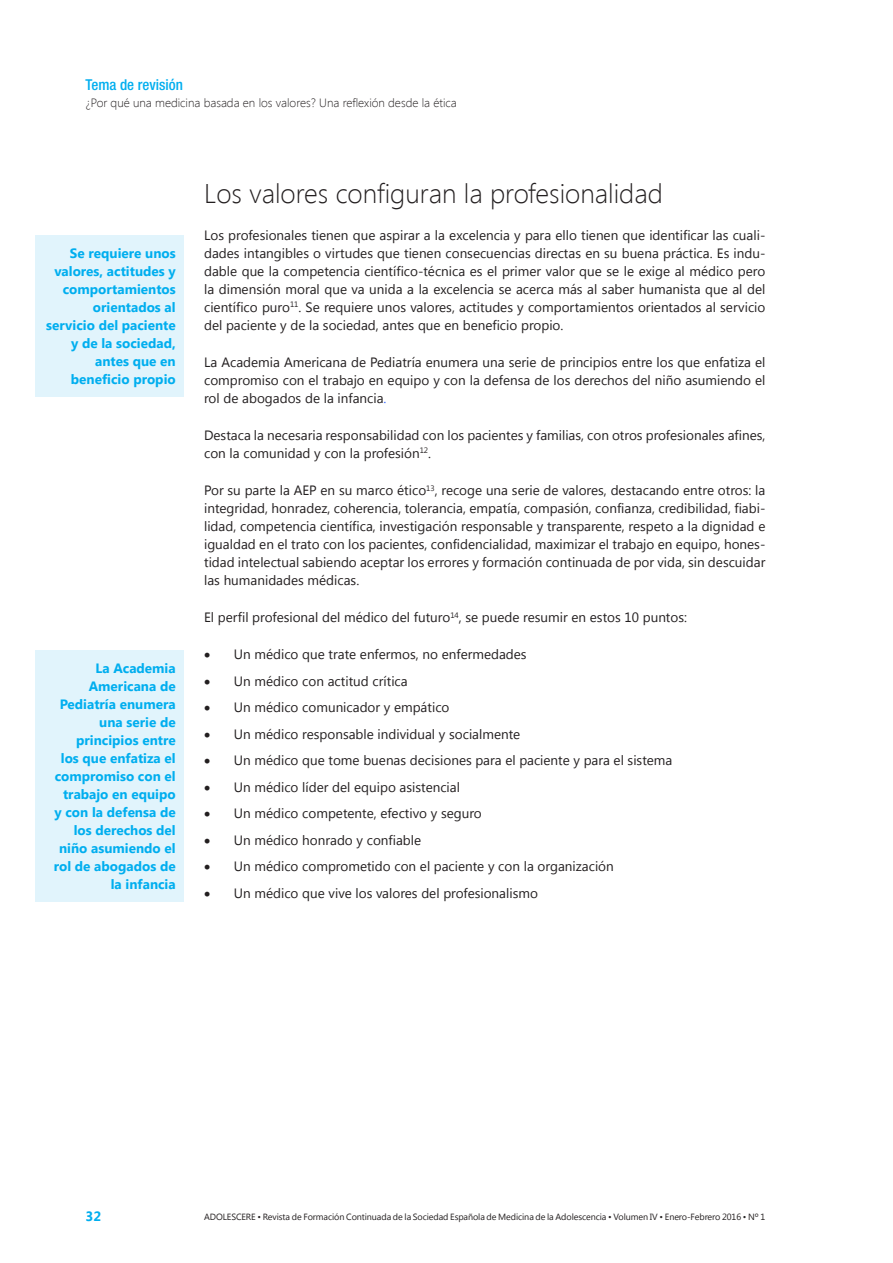
<style>
.page{position:relative;width:893px;height:1263px;background:#fff}
.page>*{position:absolute;margin:0;border:0;box-sizing:border-box;transform-origin:0 0}
._1nivel{font:300 27px "Segoe UI";color:#231f20}
.t1{font:500 condensed 15px "Helvetica Neue LT Std";color:#00aeef}
._1_2_3{font:13.5px/18px "Segoe UI";color:#231f20;text-align:justify}
.t2{font:700 13.5px/18px "Segoe UI";color:#00aeef;text-align:right}
.t3{font:300 12px "Segoe UI";color:#231f20}
.t4{font:9px "Segoe UI";letter-spacing:-.01em;color:#231f20}
.s1{color:#36f}
</style>
<div class="page">
<div style="left:35px;top:235px;width:149px;height:161px;background:#e1f4fc"></div>
<div style="left:35px;top:650px;width:149px;height:251px;background:#e1f4fc"></div>
<p class="t1" style="left:86px;top:76px;width:99px">Tema de revisión</p>
<p class="t3" style="left:86px;top:94px;width:373px">¿Por qué una medicina basada en los valores? Una reflexión desde la ética</p>
<p class="t2" style="left:46px;top:243px;width:131px">Se requiere unos valores, actitudes y comportamientos orientados al servicio del paciente y de la sociedad, antes que en beneficio propio</p>
<p class="t2" style="left:54px;top:658px;width:123px">La Academia<br>Americana de<br>Pediatría enumera una serie de principios entre<br>los que enfatiza el compromiso con el trabajo en equipo y con la defensa de los derechos del niño asumiendo el rol de abogados de la infancia</p>
<p class="_1nivel" style="left:204px;top:174px;width:460px">Los valores configuran la profesionalidad</p>
<p class="_1_2_3" style="left:204px;top:225px;width:563px">Los profesionales tienen que aspirar a la excelencia y para ello tienen que identificar las cuali&shy;dades intangibles o virtudes que tienen consecuencias directas en su buena práctica. Es indu&shy;dable que la competencia científico-técnica es el primer valor que se le exige al médico pero la dimensión moral que va unida a la excelencia se acerca más al saber humanista que al del científico puro<sup>11</sup>. Se requiere unos valores, actitudes y comportamientos orientados al servicio del paciente y de la sociedad, antes que en beneficio propio.</p>
<p class="_1_2_3" style="left:204px;top:352px;width:563px">La Academia Americana de Pediatría enumera una serie de principios entre los que enfatiza el compromiso con el trabajo en equipo y con la defensa de los derechos del niño asumiendo el rol de abogados de la infancia<span class="s1">.</span></p>
<p class="_1_2_3" style="left:204px;top:426px;width:563px">Destaca la necesaria responsabilidad con los pacientes y familias, con otros profesionales afines, con la comunidad y con la profesión<sup>12</sup>.</p>
<p class="_1_2_3" style="left:204px;top:481px;width:563px">Por su parte la AEP en su marco ético<sup>13</sup>, recoge una serie de valores, destacando entre otros: la integridad, honradez, coherencia, tolerancia, empatía, compasión, confianza, credibilidad, fiabi&shy;lidad, competencia científica, investigación responsable y transparente, respeto a la dignidad e igualdad en el trato con los pacientes, confidencialidad, maximizar el trabajo en equipo, hones&shy;tidad intelectual sabiendo aceptar los errores y formación continuada de por vida, sin descuidar las humanidades médicas.</p>
<p class="_1_2_3" style="left:204px;top:608px;width:484px">El perfil profesional del médico del futuro<sup>14</sup>, se puede resumir en estos 10 puntos:</p>
<p class="_1_2_3" style="left:204px;top:645px;width:324px">• Un médico que trate enfermos, no enfermedades</p>
<p class="_1_2_3" style="left:204px;top:671px;width:205px">• Un médico con actitud crítica</p>
<p class="_1_2_3" style="left:204px;top:698px;width:247px">• Un médico comunicador y empático </p>
<p class="_1_2_3" style="left:204px;top:724px;width:318px">• Un médico responsable individual y socialmente</p>
<p class="_1_2_3" style="left:204px;top:751px;width:470px">• Un médico que tome buenas decisiones para el paciente y para el sistema</p>
<p class="_1_2_3" style="left:204px;top:777px;width:257px">• Un médico líder del equipo asistencial</p>
<p class="_1_2_3" style="left:204px;top:804px;width:279px">• Un médico competente, efectivo y seguro </p>
<p class="_1_2_3" style="left:204px;top:830px;width:219px">• Un médico honrado y confiable </p>
<p class="_1_2_3" style="left:204px;top:857px;width:411px">• Un médico comprometido con el paciente y con la organización</p>
<p class="_1_2_3" style="left:204px;top:883px;width:335px">• Un médico que vive los valores del profesionalismo</p>
<p class="t2" style="left:86px;top:1206px;width:17px">32</p>
<p class="t4" style="left:204px;top:1211px;width:563px">ADOLESCERE • Revista de Formación Continuada de la Sociedad Española de Medicina de la Adolescencia • Volumen IV • Enero-Febrero 2016 • Nº 1</p>
</div>
